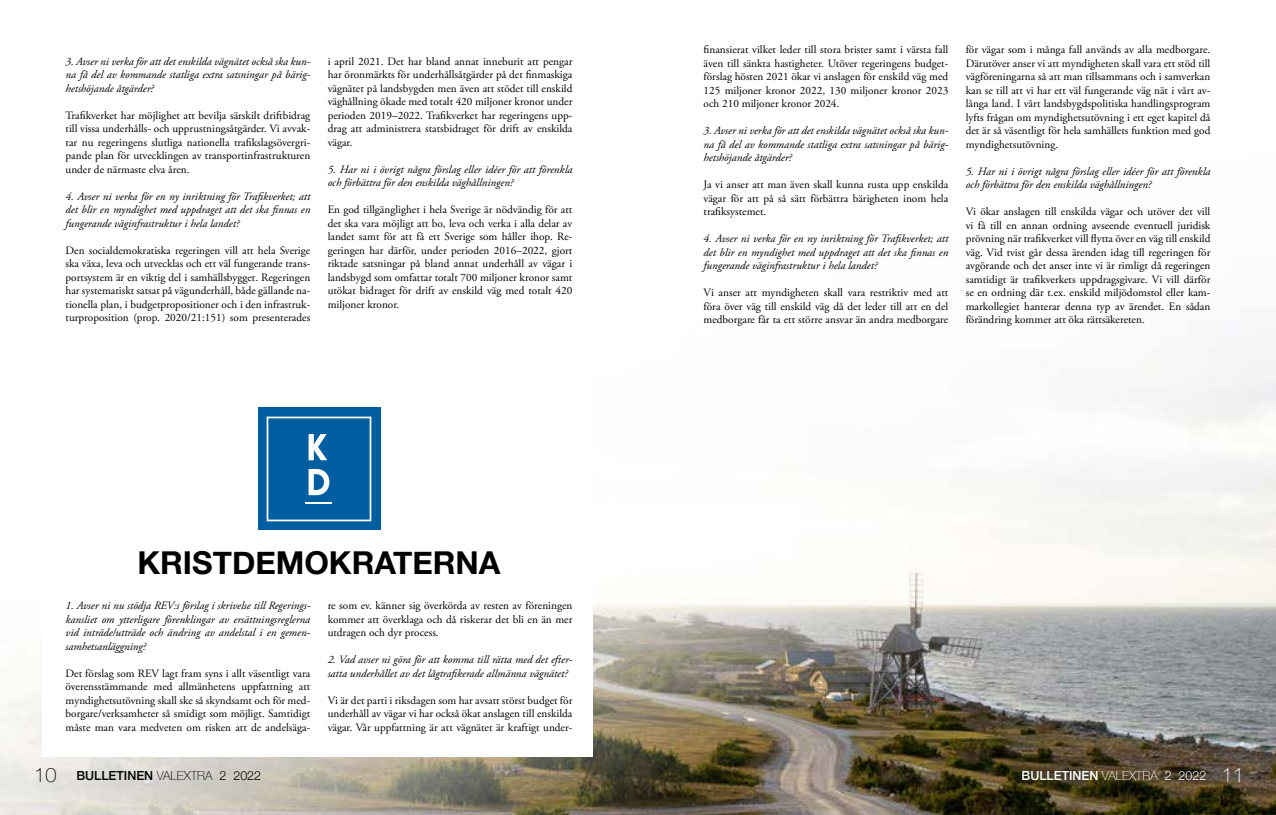
<style>
.page{position:relative;width:1276px;height:815px;background:#fff}
.page>*{position:absolute;margin:0;border:0;box-sizing:border-box;transform-origin:0 0}
.t1{font:700 31.5px "Helvetica Neue";color:#000}
.t2{font:500 12.5px "Helvetica Neue";color:#000}
.t3{font:500 12.5px "Helvetica Neue";color:#fff}
.t4{font:11.25px/13.5px "Adobe Garamond Pro";color:#000;text-align:justify}
.t5{font:italic 11.25px/13.5px "Adobe Garamond Pro";color:#000;text-align:justify}
.s1{font-weight:100;font-size:20px}
.s2{font-weight:100}
.s3{font-weight:300}
</style>
<div class="page">
<img style="left:0;top:357px;width:1276px;height:458px">
<div style="left:43px;top:34px;width:550px;height:723px;background:#fff"></div>
<div style="left:258px;top:408px;width:122px;height:122px;background:#005ea1"></div>
<svg style="left:267px;top:417px;width:104px;height:104px"></svg>
<p class="t5" style="left:66px;top:55px;width:246px">3. Avser ni verka för att det enskilda vägnätet också ska kun&shy;na få del av kommande statliga extra satsningar på bärig&shy;hetshöjande åtgärder?</p>
<p class="t4" style="left:66px;top:109px;width:246px">Trafikverket har möjlighet att bevilja särskilt driftbidrag till vissa underhålls- och upprustningsåtgärder. Vi avvak&shy;tar nu regeringens slutliga nationella trafikslagsövergri&shy;pande plan för utvecklingen av transportinfrastrukturen under de närmaste elva åren.</p>
<p class="t5" style="left:66px;top:190px;width:246px">4. Avser ni verka för en ny inriktning för Trafikverket; att det blir en myndighet med uppdraget att det ska finnas en fungerande väginfrastruktur i hela landet?</p>
<p class="t4" style="left:66px;top:244px;width:246px">Den socialdemokratiska regeringen vill att hela Sverige ska växa, leva och utvecklas och ett väl fungerande trans&shy;portsystem är en viktig del i samhällsbygget. Regeringen har systematiskt satsat på vägunderhåll, både gällande na&shy;tionella plan, i budgetpropositioner och i den infrastruk&shy;turproposition (prop. 2020/21:151) som presenterades</p>
<p class="t4" style="left:328px;top:55px;width:246px">i april 2021. Det har bland annat inneburit att pengar har öronmärkts för underhållsåtgärder på det finmaskiga vägnätet på landsbygden men även att stödet till enskild väghållning ökade med totalt 420 miljoner kronor under perioden 2019–2022. Trafikverket har regeringens upp&shy;drag att administrera statsbidraget för drift av enskilda vägar.</p>
<p class="t5" style="left:328px;top:163px;width:246px">5. Har ni i övrigt några förslag eller idéer för att förenkla och förbättra för den enskilda väghållningen?</p>
<p class="t4" style="left:328px;top:203px;width:246px">En god tillgänglighet i hela Sverige är nödvändig för att det ska vara möjligt att bo, leva och verka i alla delar av landet samt för att få ett Sverige som håller ihop. Re&shy;geringen har därför, under perioden 2016–2022, gjort riktade satsningar på bland annat underhåll av vägar i landsbygd som omfattar totalt 700 miljoner kronor samt utökat bidraget för drift av enskild väg med totalt 420 miljoner kronor.</p>
<h1 class="t1" style="left:137px;top:538px;width:364px">KRISTDEMOKRATERNA</h1>
<p class="t5" style="left:66px;top:599px;width:246px">1. Avser ni nu stödja REV:s förslag i skrivelse till Regerings&shy;kansliet om ytterligare förenklingar av ersättningsreglerna vid inträde/utträde och ändring av andelstal i en gemen&shy;samhetsanläggning?</p>
<p class="t4" style="left:66px;top:667px;width:246px">Det förslag som REV lagt fram syns i allt väsentligt vara överensstämmande med allmänhetens uppfattning att myndighetsutövning skall ske så skyndsamt och för med&shy;borgare/verksamheter så smidigt som möjligt. Samtidigt måste man vara medveten om risken att de andelsäga-</p>
<p class="t4" style="left:328px;top:599px;width:246px">re som ev. känner sig överkörda av resten av föreningen kommer att överklaga och då riskerar det bli en än mer utdragen och dyr process.</p>
<p class="t5" style="left:328px;top:653px;width:246px">2. Vad avser ni göra för att komma till rätta med det efter&shy;satta underhållet av det lågtrafikerade allmänna vägnätet?</p>
<p class="t4" style="left:328px;top:694px;width:246px">Vi är det parti i riksdagen som har avsatt störst budget för underhåll av vägar vi har också ökat anslagen till enskilda vägar. Vår uppfattning är att vägnätet är kraftigt under-</p>
<p class="t4" style="left:703px;top:43px;width:246px">finansierat vilket leder till stora brister samt i värsta fall även till sänkta hastigheter. Utöver regeringens budget&shy;förslag hösten 2021 ökar vi anslagen för enskild väg med 125 miljoner kronor 2022, 130 miljoner kronor 2023 och 210 miljoner kronor 2024.</p>
<p class="t5" style="left:703px;top:124px;width:246px">3. Avser ni verka för att det enskilda vägnätet också ska kun&shy;na få del av kommande statliga extra satsningar på bärig&shy;hetshöjande åtgärder?</p>
<p class="t4" style="left:703px;top:178px;width:246px">Ja vi anser att man även skall kunna rusta upp enskilda vägar för att på så sätt förbättra bärigheten inom hela trafiksystemet.</p>
<p class="t5" style="left:703px;top:232px;width:246px">4. Avser ni verka för en ny inriktning för Trafikverket; att det blir en myndighet med uppdraget att det ska finnas en fungerande väginfrastruktur i hela landet?</p>
<p class="t4" style="left:703px;top:286px;width:246px">Vi anser att myndigheten skall vara restriktiv med att föra över väg till enskild väg då det leder till att en del medborgare får ta ett större ansvar än andra medborgare</p>
<p class="t4" style="left:965px;top:43px;width:246px">för vägar som i många fall används av alla medborgare.<br>Därutöver anser vi att myndigheten skall vara ett stöd till vägföreningarna så att man tillsammans och i samverkan kan se till att vi har ett väl fungerande väg nät i vårt av&shy;långa land. I vårt landsbygdspolitiska handlingsprogram lyfts frågan om myndighetsutövning i ett eget kapitel då det är så väsentligt för hela samhällets funktion med god myndighetsutövning.</p>
<p class="t5" style="left:965px;top:165px;width:246px">5. Har ni i övrigt några förslag eller idéer för att förenkla och förbättra för den enskilda väghållningen?</p>
<p class="t4" style="left:965px;top:205px;width:246px">Vi ökar anslagen till enskilda vägar och utöver det vill vi få till en annan ordning avseende eventuell juridisk prövning när trafikverket vill flytta över en väg till enskild väg. Vid tvist går dessa ärenden idag till regeringen för avgörande och det anser inte vi är rimligt då regeringen samtidigt är trafikverkets uppdragsgivare. Vi vill därför se en ordning där t.ex. enskild miljödomstol eller kam&shy;markollegiet hanterar denna typ av ärendet. En sådan förändring kommer att öka rättsäkereten.</p>
<p class="t2" style="left:34px;top:765px;width:228px"><span class="s1">10</span> BULLETINEN <span class="s2">VALEXTRA</span> <span class="s3">2 2022</span></p>
<p class="t3" style="left:1021px;top:765px;width:224px">BULLETINEN <span class="s2">VALEXTRA</span> <span class="s3">2 2022</span> <span class="s1">11</span></p>
</div>
